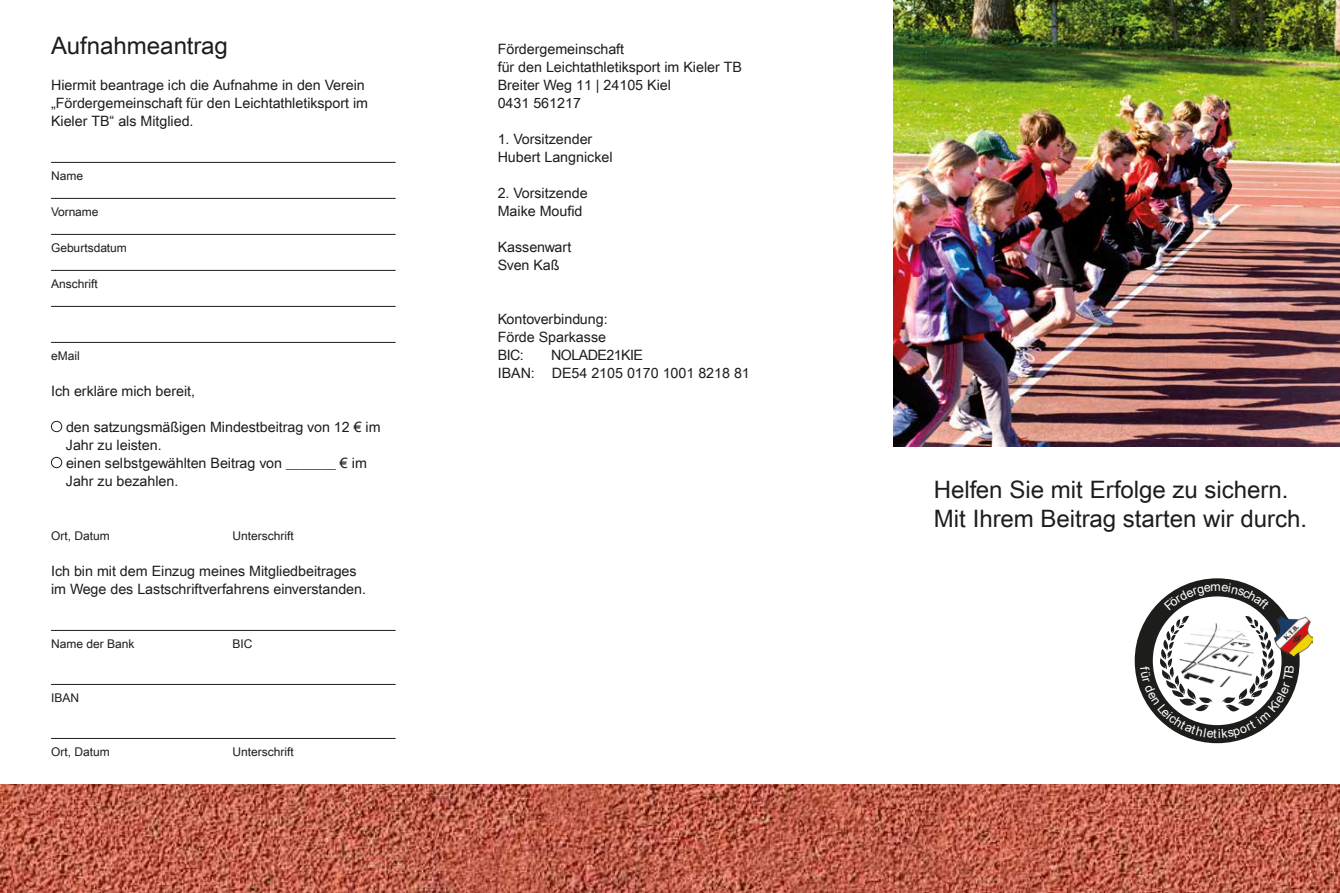
<style>
.page{position:relative;width:1340px;height:893px;background:#fff}
.page>*{position:absolute;margin:0;border:0;box-sizing:border-box;transform-origin:0 0}
.t1{font:600 24px "The Sans B6";color:#1d1d1b}
.t2{font:300 24px "The Sans B4";color:#1d1d1b}
.t3{font:300 14.25px/18px "The Serif B3";color:#1d1d1b}
.t4{font:300 12px "The Serif B3";color:#1d1d1b}
</style>
<div class="page">
<img style="left:893px;top:0;width:446px;height:446px">
<img style="left:0;top:784px;width:1339px;height:109px">
<img style="left:1299px;top:617px;width:13px;height:39px">
<hr style="left:51px;top:162px;width:344px;height:1px;background:#1d1d1b">
<hr style="left:51px;top:198px;width:344px;height:1px;background:#1d1d1b">
<hr style="left:51px;top:234px;width:344px;height:1px;background:#1d1d1b">
<hr style="left:51px;top:270px;width:344px;height:1px;background:#1d1d1b">
<hr style="left:51px;top:306px;width:344px;height:1px;background:#1d1d1b">
<hr style="left:51px;top:342px;width:344px;height:1px;background:#1d1d1b">
<hr style="left:51px;top:630px;width:344px;height:1px;background:#1d1d1b">
<hr style="left:51px;top:684px;width:344px;height:1px;background:#1d1d1b">
<hr style="left:51px;top:738px;width:344px;height:1px;background:#1d1d1b">
<div style="left:51px;top:421px;width:11px;height:11px;border:1px solid #1d1d1b;border-radius:50%"></div>
<div style="left:51px;top:457px;width:11px;height:11px;border:1px solid #1d1d1b;border-radius:50%"></div>
<svg style="left:1134px;top:578px;width:165px;height:165px"></svg>
<h1 class="t1" style="left:51px;top:28px;width:178px">Aufnahmeantrag</h1>
<p class="t3" style="left:51px;top:76px;width:318px">Hiermit beantrage ich die Aufnahme in den Verein „Fördergemeinschaft für den Leichtathletiksport im<br>Kieler TB“ als Mitglied.</p>
<p class="t4" style="left:51px;top:167px;width:34px">Name</p>
<p class="t4" style="left:51px;top:203px;width:49px">Vorname</p>
<p class="t4" style="left:51px;top:239px;width:77px">Geburtsdatum</p>
<p class="t4" style="left:51px;top:275px;width:48px">Anschrift</p>
<p class="t4" style="left:51px;top:347px;width:30px">eMail</p>
<p class="t3" style="left:51px;top:382px;width:146px">Ich erkläre mich bereit,</p>
<p class="t3" style="left:66px;top:418px;width:316px">den satzungsmäßigen Mindestbeitrag von 12 € im<br>Jahr zu leisten.<br>einen selbstgewählten Beitrag von _______ € im<br>Jahr zu bezahlen.</p>
<p class="t4" style="left:51px;top:527px;width:60px">Ort, Datum</p>
<p class="t4" style="left:233px;top:527px;width:63px">Unterschrift</p>
<p class="t3" style="left:51px;top:562px;width:316px">Ich bin mit dem Einzug meines Mitgliedbeitrages im Wege des Lastschriftverfahrens einverstanden.</p>
<p class="t4" style="left:51px;top:635px;width:85px">Name der Bank</p>
<p class="t4" style="left:51px;top:689px;width:30px">IBAN</p>
<p class="t4" style="left:233px;top:635px;width:22px">BIC</p>
<p class="t4" style="left:51px;top:743px;width:60px">Ort, Datum</p>
<p class="t4" style="left:233px;top:743px;width:63px">Unterschrift</p>
<p class="t3" style="left:497px;top:40px;width:246px">Fördergemeinschaft<br>für den Leichtathletiksport im Kieler TB<br>Breiter Weg 11 | 24105 Kiel</p>
<p class="t3" style="left:497px;top:94px;width:85px">0431 561217</p>
<p class="t3" style="left:497px;top:130px;width:116px">1. Vorsitzender<br>Hubert Langnickel</p>
<p class="t3" style="left:497px;top:184px;width:91px">2. Vorsitzende<br>Maike Moufid</p>
<p class="t3" style="left:497px;top:238px;width:75px">Kassenwart<br>Sven Kaß</p>
<p class="t3" style="left:497px;top:310px;width:111px;text-align:justify">Kontoverbindung:<br>Förde Sparkasse BIC:</p>
<p class="t3" style="left:497px;top:346px;width:254px;text-indent:53px">NOLADE21KIE<br>IBAN: DE54 2105 0170 1001 8218 81</p>
<h1 class="t1" style="left:933px;top:472px;width:356px">Helfen Sie mit Erfolge zu sichern.</h1>
<h1 class="t2" style="left:933px;top:501px;width:375px">Mit Ihrem Beitrag starten wir durch.</h1>
</div>
